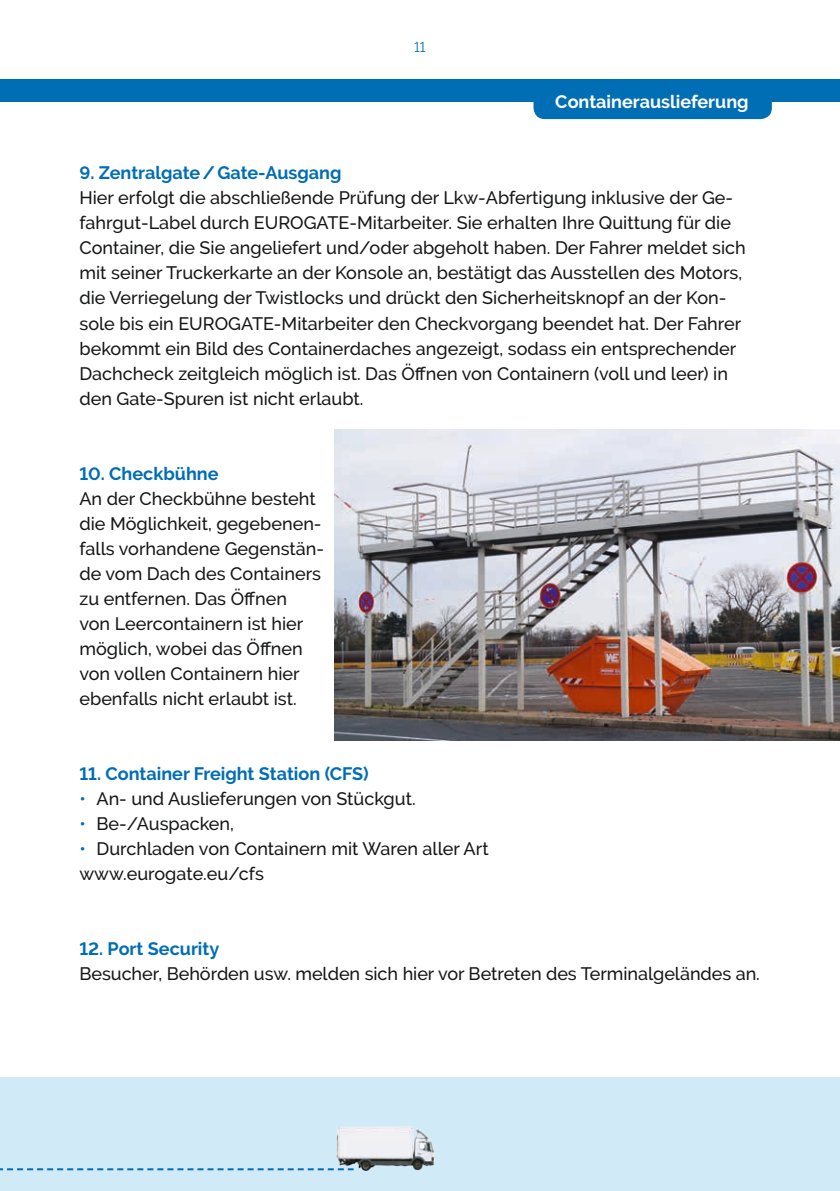
<style>
.page{position:relative;width:840px;height:1191px;background:#fff}
.page>*{position:absolute;margin:0;border:0;box-sizing:border-box;transform-origin:0 0}
.t1{font:500 18px/25px "Raleway";color:#151616}
.t2{font:700 18px "Raleway";color:#006eb4}
.t3{font:700 18px "Raleway";color:#fff}
.t4{font:14px "Euro Gate Raleway";color:#006eb4}
.s1{font-family:"Euro Gate Raleway";font-weight:700;color:#006eb4}
.s2{font-weight:700;color:#006eb4}
.s3{font-family:"Euro Gate Raleway"}
.s4{color:#006eb4}
</style>
<div class="page">
<div style="left:0;top:79px;width:839px;height:23px;background:#006eb4"></div>
<div style="left:0;top:1077px;width:839px;height:114px;background:#d1eaf8"></div>
<svg style="left:0;top:1168px;width:334px;height:2px"></svg>
<img style="left:336px;top:1126px;width:99px;height:44px">
<div style="left:533px;top:79px;width:238px;height:40px;background:#006eb4;border-radius:11px"></div>
<img style="left:334px;top:429px;width:505px;height:312px">
<p class="t4" style="left:414px;top:39px;width:13px">11</p>
<p class="t3" style="left:555px;top:91px;width:195px">Containerauslieferung</p>
<p class="t1" style="left:79px;top:161px;width:667px"><span class="s1">9</span><span class="s2">. Zentralgate/ Gate-Ausgang<br></span>Hier erfolgt die abschließende Prüfung der Lkw-Abfertigung inklusive der Ge&shy;fahrgut-Label durch EUROGATE-Mitarbeiter. Sie erhalten Ihre Quittung für die Container, die Sie angeliefert und/oder abgeholt haben. Der Fahrer meldet sich mit seiner Truckerkarte an der Konsole an, bestätigt das Ausstellen des Motors, die Verriegelung der Twistlocks und drückt den Sicherheitsknopf an der Kon&shy;sole bis ein EUROGATE-Mitarbeiter den Checkvorgang beendet hat. Der Fahrer bekommt ein Bild des Containerdaches angezeigt, sodass ein entsprechender Dachcheck zeitgleich möglich ist. Das Öffnen von Containern (voll und leer) in den Gate-Spuren ist nicht erlaubt.</p>
<p class="t1" style="left:79px;top:461px;width:246px"><span class="s1">10</span><span class="s2">. Checkbühne<br></span>An der Checkbühne besteht die Möglichkeit, gegebenen&shy;falls vorhandene Gegenstän&shy;de vom Dach des Containers zu entfernen. Das Öffnen<br>von Leercontainern ist hier möglich, wobei das Öffnen von vollen Containern hier ebenfalls nicht erlaubt ist.</p>
<p class="t2" style="left:79px;top:763px;width:291px"><span class="s3">11</span>. Container Freight Station (CFS)</p>
<p class="t1" style="left:79px;top:786px;width:337px"><span class="s4">•</span> An- und Auslieferungen von Stückgut.</p>
<p class="t1" style="left:79px;top:811px;width:156px"><span class="s4">•</span> Be-/Auspacken,</p>
<p class="t1" style="left:79px;top:836px;width:410px"><span class="s4">•</span> Durchladen von Containern mit Waren aller Art www.eurogate.eu/cfs</p>
<p class="t1" style="left:79px;top:936px;width:681px"><span class="s1">12</span><span class="s2">. Port Security<br></span>Besucher, Behörden usw. melden sich hier vor Betreten des Terminalgeländes an.</p>
</div>
